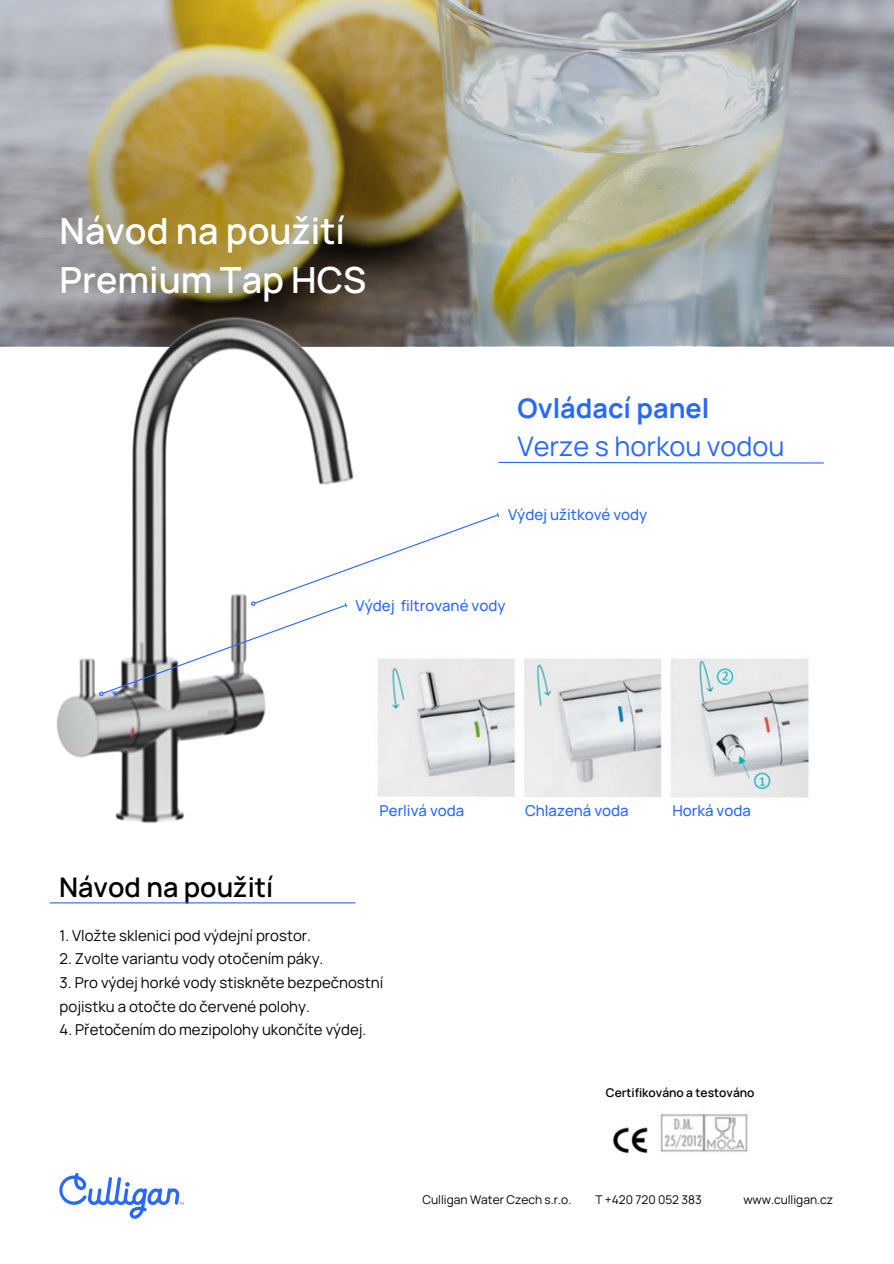
<style>
.page{position:relative;width:894px;height:1264px;background:#fff}
.page>*{position:absolute;margin:0;border:0;box-sizing:border-box;transform-origin:0 0}
.t1{font:600 36px/49.5px "Manrope";color:#fff}
.t2{font:27px/37.2px "Manrope";color:#2968fe}
.t3{font:600 27px "Manrope";color:#000}
.t4{font:15px/23.7px "Manrope";color:#000}
.t5{font:500 15px "Manrope";color:#2968fe}
.t6{font:12px "Manrope";color:#000}
.t7{font:600 12px "Manrope";color:#000}
.s1{font-weight:700}
</style>
<div class="page">
<img style="left:0;top:0;width:893px;height:346px">
<svg style="left:59px;top:1173px;width:125px;height:45px"></svg>
<img style="left:32px;top:286px;width:332px;height:537px">
<svg style="left:99px;top:512px;width:400px;height:184px"></svg>
<hr style="left:50px;top:902px;width:305px;height:1px;background:#2968fe">
<img style="left:372px;top:652px;width:438px;height:146px">
<img style="left:612px;top:1127px;width:36px;height:27px">
<img style="left:660px;top:1113px;width:88px;height:40px">
<svg style="left:498px;top:461px;width:326px;height:3px"></svg>
<h4 class="t1" style="left:60px;top:205px;width:308px">Návod na použití<br>Premium Tap HCS</h4>
<p class="t2" style="left:517px;top:389px;width:268px"><span class="s1">Ovládací panel<br></span>Verze s horkou vodou</p>
<h2 class="t5" style="left:508px;top:504px;width:141px">Výdej užitkové vody</h2>
<p class="t5" style="left:355px;top:594px;width:151px">Výdej filtrované vody</p>
<p class="t3" style="left:59px;top:867px;width:216px">Návod na použití</p>
<h6 class="t5" style="left:379px;top:800px;width:86px">Perlivá voda</h6>
<h5 class="t4" style="left:60px;top:923px;width:253px">1. Vložte sklenici pod výdejní prostor.</h5>
<h5 class="t4" style="left:60px;top:946px;width:265px">2. Zvolte variantu vody otočením páky.</h5>
<h5 class="t4" style="left:60px;top:970px;width:325px">3. Pro výdej horké vody stiskněte bezpečnostní pojistku a otočte do červené polohy.</h5>
<h5 class="t4" style="left:60px;top:1017px;width:308px">4. Přetočením do mezipolohy ukončíte výdej.</h5>
<h4 class="t5" style="left:525px;top:800px;width:105px">Chlazená voda</h4>
<h4 class="t5" style="left:672px;top:800px;width:80px">Horká voda</h4>
<p class="t7" style="left:605px;top:1083px;width:150px">Certifikováno a testováno</p>
<p class="t6" style="left:422px;top:1190px;width:150px">Culligan Water Czech s.r.o.</p>
<p class="t6" style="left:595px;top:1190px;width:108px">T +420 720 052 383</p>
<p class="t6" style="left:743px;top:1190px;width:91px">www.culligan.cz</p>
</div>
